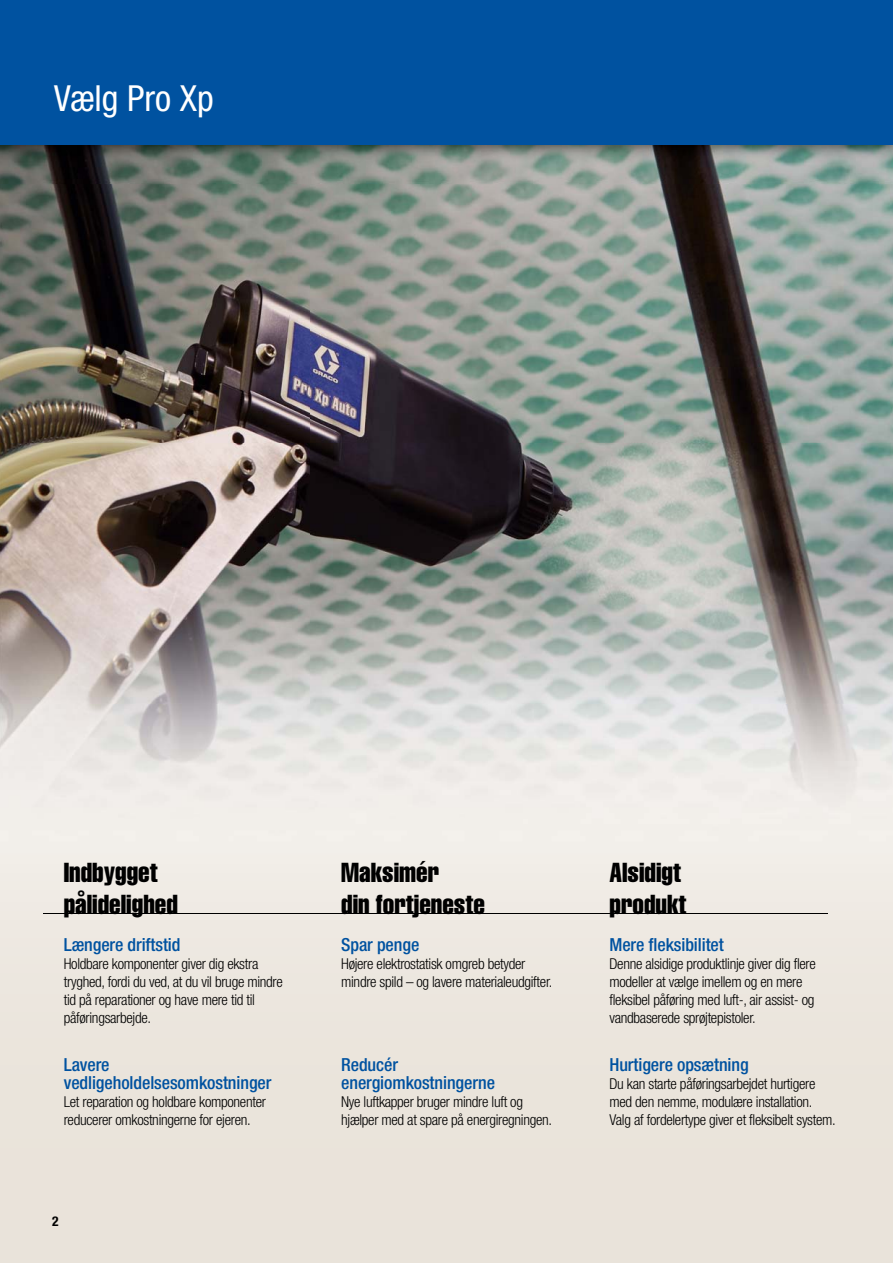
<style>
.page{position:relative;width:893px;height:1263px;background:#fff}
.page>*{position:absolute;margin:0;border:0;box-sizing:border-box;transform-origin:0 0}
.t1{font:condensed 36px "Helvetica Neue LT Std";color:#fff}
.t2{font:27px/31.5px "Helvetica LT Std Comp";color:#000}
.t3{font:500 condensed 18px/18px "Helvetica Neue LT Std";letter-spacing:-.005em;color:#0052a0}
.t4{font:300 condensed 15px/18px "Helvetica Neue LT Std";letter-spacing:-.02em;color:#000}
.t5{font:700 condensed 13.5px "Helvetica Neue LT Std";color:#000}
</style>
<div class="page">
<svg style="left:0;top:853px;width:893px;height:410px;background:#ebe5dd"></svg>
<img style="left:0;top:183px;width:893px;height:670px">
<img style="left:0;top:145px;width:893px;height:38px">
<div style="left:0;top:0;width:893px;height:145px;background:#0052a0"></div>
<hr style="left:43px;top:913px;width:784px;height:1px;background:#000">
<h1 class="t1" style="left:54px;top:85px;width:161px">Vælg Pro Xp</h1>
<h2 class="t2" style="left:341px;top:860px;width:145px">Maksimér<br>din fortjeneste</h2>
<h2 class="t2" style="left:64px;top:860px;width:116px">Indbygget pålidelighed</h2>
<h2 class="t2" style="left:609px;top:860px;width:79px">Alsidigt produkt</h2>
<p class="t3" style="left:64px;top:937px;width:118px">Længere driftstid</p>
<p class="t4" style="left:64px;top:956px;width:221px">Holdbare komponenter giver dig ekstra tryghed, fordi du ved, at du vil bruge mindre tid på reparationer og have mere tid til påføringsarbejde.</p>
<p class="t3" style="left:64px;top:1057px;width:209px">Lavere vedligeholdelsesomkostninger</p>
<p class="t4" style="left:64px;top:1094px;width:204px">Let reparation og holdbare komponenter reducerer omkostningerne for ejeren.</p>
<p class="t5" style="left:52px;top:1216px;width:8px">2</p>
<p class="t3" style="left:341px;top:937px;width:80px">Spar penge</p>
<p class="t4" style="left:341px;top:956px;width:213px">Højere elektrostatisk omgreb betyder mindre spild – og lavere materialeudgifter.</p>
<p class="t3" style="left:341px;top:1057px;width:155px">Reducér energiomkostningerne</p>
<p class="t4" style="left:341px;top:1094px;width:212px">Nye luftkapper bruger mindre luft og hjælper med at spare på energiregningen.</p>
<p class="t3" style="left:609px;top:937px;width:116px">Mere fleksibilitet</p>
<p class="t4" style="left:609px;top:956px;width:208px">Denne alsidige produktlinje giver dig flere modeller at vælge imellem og en mere fleksibel påføring med luft-, air assist- og vandbaserede sprøjtepistoler.</p>
<p class="t3" style="left:609px;top:1057px;width:141px">Hurtigere opsætning</p>
<p class="t4" style="left:609px;top:1076px;width:228px">Du kan starte påføringsarbejdet hurtigere med den nemme, modulære installation.<br>Valg af fordelertype giver et fleksibelt system.</p>
</div>
